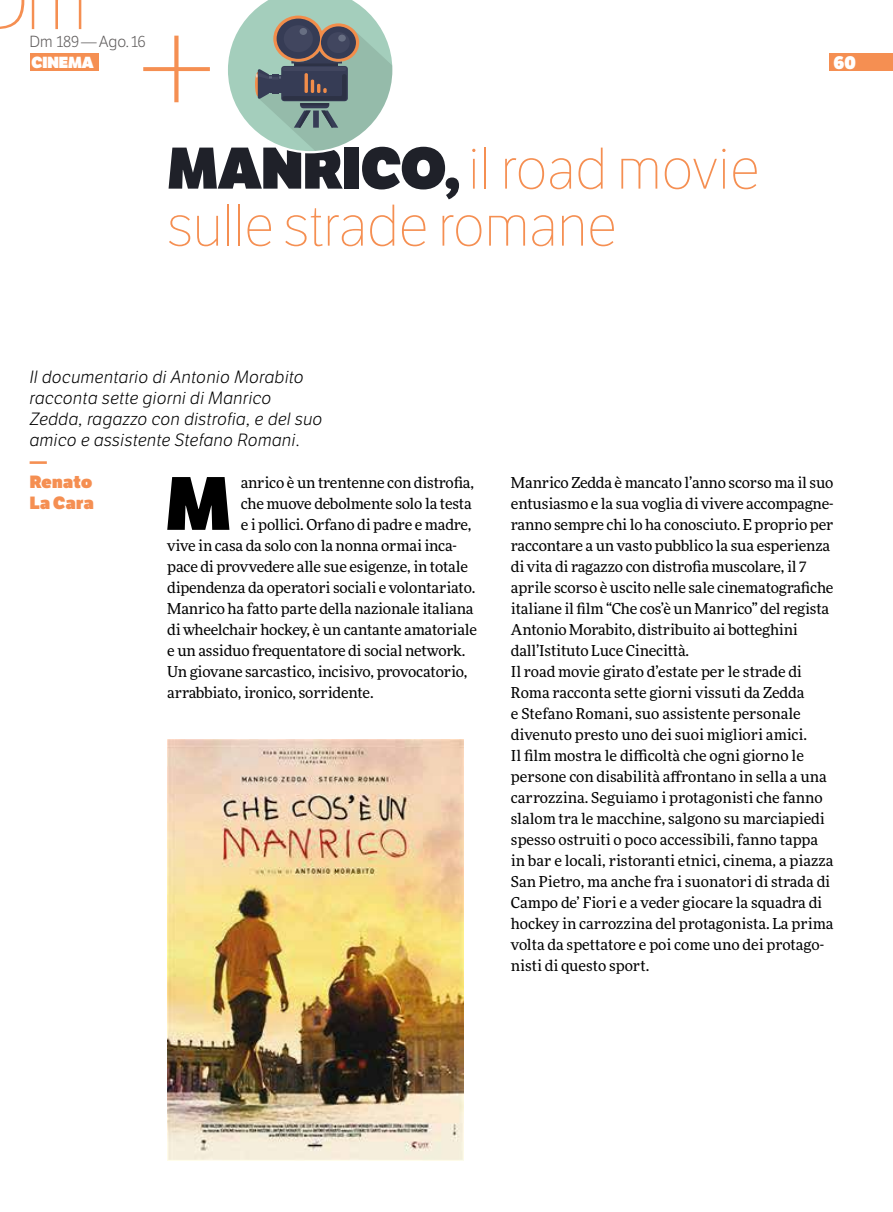
<style>
.page{position:relative;width:893px;height:1212px;background:#fff}
.page>*{position:absolute;margin:0;border:0;box-sizing:border-box;transform-origin:0 0}
.t1{font:100 127.35px "LFT Etica Display";color:#f58f52}
.t2{font:800 73.35px "LFT Etica Display";color:#000}
.t3{font:100 57px/57px "LFT Etica Display";color:#f58f52}
.t4{font:800 18px "LFT Etica Display";color:#fff}
.t5{font:italic 300 17.25px/21px "LFT Etica";letter-spacing:.025em;color:#000}
.t6{font:800 17.25px/21px "LFT Etica Display";letter-spacing:.025em;color:#f58f52}
.t7{font:300 15.6px "LFT Etica";letter-spacing:-.01em;color:#5f5c5c}
.t8{font:800 15.6px "LFT Etica Display";letter-spacing:-.005em;color:#fff}
.t9{font:15px/21px "More Pro";letter-spacing:-.01em;color:#000}
.s1{font-weight:800;color:#1f2129}
</style>
<div class="page">
<div style="left:829px;top:53px;width:64px;height:18px;background:#f58f52"></div>
<svg style="left:0;top:0;width:24px;height:29px"></svg>
<svg style="left:32px;top:0;width:49px;height:29px"></svg>
<div style="left:30px;top:53px;width:69px;height:18px;background:#f58f52"></div>
<svg style="left:228px;top:0;width:165px;height:152px"></svg>
<img style="left:167px;top:740px;width:297px;height:421px">
<p class="t7" style="left:29px;top:33px;width:118px">Dm 189 — Ago. 16</p>
<p class="t8" style="left:32px;top:52px;width:64px">CINEMA</p>
<h1 class="t1" style="left:138px;top:-8px;width:78px">+</h1>
<h3 class="t3" style="left:167px;top:142px;width:594px"><span class="s1">MANRICO,</span> il road movie sulle strade romane</h3>
<p class="t5" style="left:30px;top:367px;width:294px">Il documentario di Antonio Morabito racconta sette giorni di Manrico Zedda, ragazzo con distrofia, e del suo amico e assistente Stefano Romani.</p>
<p class="t4" style="left:833px;top:51px;width:24px">60</p>
<p class="t6" style="left:30px;top:450px;width:65px">—<br>Renato<br>La Cara</p>
<h2 class="t2" style="left:166px;top:457px;width:67px">M</h2>
<p class="t9" style="left:241px;top:471px;width:235px">anrico è un trentenne con distrofia,</p>
<p class="t9" style="left:241px;top:492px;width:233px">che muove debolmente solo la testa</p>
<p class="t9" style="left:241px;top:513px;width:232px">e i pollici. Orfano di padre e madre,</p>
<p class="t9" style="left:167px;top:534px;width:291px">vive in casa da solo con la nonna ormai inca-</p>
<p class="t9" style="left:167px;top:555px;width:302px">pace di provvedere alle sue esigenze, in totale</p>
<p class="t9" style="left:167px;top:576px;width:310px">dipendenza da operatori sociali e volontariato.</p>
<p class="t9" style="left:167px;top:597px;width:308px">Manrico ha fatto parte della nazionale italiana</p>
<p class="t9" style="left:167px;top:618px;width:311px">di wheelchair hockey, è un cantante amatoriale</p>
<p class="t9" style="left:167px;top:639px;width:300px">e un assiduo frequentatore di social network.</p>
<p class="t9" style="left:167px;top:660px;width:302px">Un giovane sarcastico, incisivo, provocatorio,</p>
<p class="t9" style="left:167px;top:681px;width:208px">arrabbiato, ironico, sorridente.</p>
<p class="t9" style="left:511px;top:471px;width:324px">Manrico Zedda è mancato l’anno scorso ma il suo entusiasmo e la sua voglia di vivere accompagne&shy;ranno sempre chi lo ha conosciuto. E proprio per raccontare a un vasto pubblico la sua esperienza di vita di ragazzo con distrofia muscolare, il 7 aprile scorso è uscito nelle sale cinematografiche italiane il film “Che cos’è un Manrico” del regista Antonio Morabito, distribuito ai botteghini dall’Istituto Luce Cinecittà.<br>Il road movie girato d’estate per le strade di Roma racconta sette giorni vissuti da Zedda<br>e Stefano Romani, suo assistente personale divenuto presto uno dei suoi migliori amici.<br>Il film mostra le difficoltà che ogni giorno le persone con disabilità affrontano in sella a una carrozzina. Seguiamo i protagonisti che fanno slalom tra le macchine, salgono su marciapiedi spesso ostruiti o poco accessibili, fanno tappa in bar e locali, ristoranti etnici, cinema, a piazza San Pietro, ma anche fra i suonatori di strada di Campo de’ Fiori e a veder giocare la squadra di hockey in carrozzina del protagonista. La prima volta da spettatore e poi come uno dei protago&shy;nisti di questo sport.</p>
</div>
